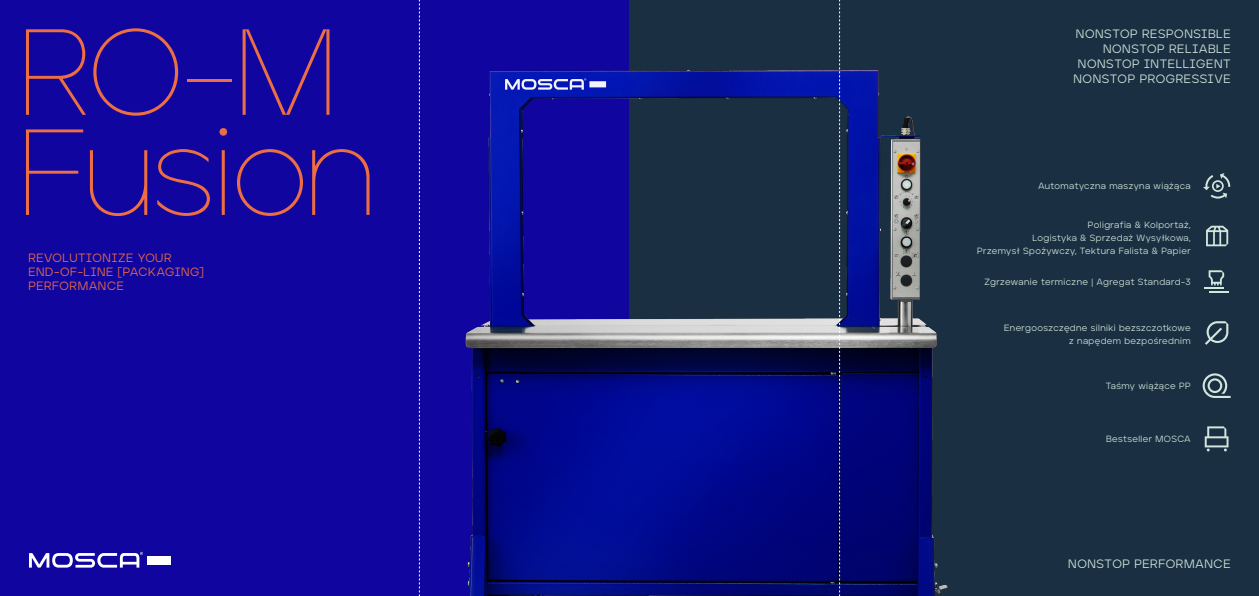
<style>
.page{position:relative;width:1259px;height:596px;background:#fff}
.page>*{position:absolute;margin:0;border:0;box-sizing:border-box;transform-origin:0 0}
.t1{font:100 122px "Mosca Type";letter-spacing:-.025em;color:#ed6e43}
.t2{font:12.1px "Mosca Type";letter-spacing:.05em;color:#d0e7dc}
.t3{font:12px "Mosca Type";letter-spacing:.05em;color:#ed6e43}
.t4{font:9px/13px "Mosca Type";letter-spacing:.045em;color:#d0e7dc;text-align:right}
</style>
<div class="page">
<div style="left:0;top:0;width:629px;height:595px;background:#10059f"></div>
<div style="left:629px;top:0;width:630px;height:595px;background:#1a2f42"></div>
<div style="left:147px;top:555px;width:24px;height:9px;background:#fff"></div>
<svg style="left:29px;top:551px;width:114px;height:16px"></svg>
<img style="left:465px;top:0;width:483px;height:595px">
<svg style="left:1203px;top:173px;width:27px;height:25px"></svg>
<svg style="left:1202px;top:373px;width:28px;height:25px"></svg>
<hr style="left:1203px;top:287px;width:20px;height:2px;background:#d0e7dc">
<hr style="left:1209px;top:290px;width:20px;height:2px;background:#d0e7dc">
<svg style="left:1208px;top:270px;width:16px;height:15px"></svg>
<svg style="left:1204px;top:426px;width:24px;height:25px"></svg>
<svg style="left:1205px;top:321px;width:23px;height:23px"></svg>
<svg style="left:1206px;top:225px;width:22px;height:21px"></svg>
<svg style="left:839px;top:0;width:1px;height:595px"></svg>
<svg style="left:419px;top:0;width:1px;height:595px"></svg>
<p class="t1" style="left:18px;top:2px;width:321px">RO-M</p>
<p class="t1" style="left:18px;top:102px;width:360px">Fusion</p>
<p class="t3" style="left:28px;top:251px;width:145px">REVOLUTIONIZE YOUR</p>
<p class="t3" style="left:28px;top:265px;width:177px">END-OF-LINE [PACKAGING]</p>
<p class="t3" style="left:28px;top:279px;width:97px">PERFORMANCE</p>
<p class="t2" style="left:1076px;top:27px;width:156px">NONSTOP RESPONSIBLE</p>
<p class="t2" style="left:1103px;top:42px;width:129px">NONSTOP RELIABLE</p>
<p class="t2" style="left:1078px;top:57px;width:154px">NONSTOP INTELLIGENT</p>
<p class="t2" style="left:1073px;top:72px;width:159px">NONSTOP PROGRESSIVE</p>
<p class="t4" style="left:1038px;top:179px;width:154px">Automatyczna maszyna wiążąca</p>
<p class="t4" style="left:1088px;top:218px;width:104px">Poligrafia &amp; Kolportaż,</p>
<p class="t4" style="left:1032px;top:231px;width:160px">Logistyka &amp; Sprzedaż Wysyłkowa,</p>
<p class="t4" style="left:977px;top:244px;width:215px">Przemysł Spożywczy, Tektura Falista &amp; Papier</p>
<p class="t4" style="left:984px;top:275px;width:208px">Zgrzewanie termiczne | Agregat Standard-3</p>
<p class="t4" style="left:1004px;top:321px;width:188px">Energooszczędne silniki bezszczotkowe z napędem bezpośrednim</p>
<p class="t4" style="left:1105px;top:379px;width:87px">Taśmy wiążące PP</p>
<p class="t4" style="left:1106px;top:432px;width:86px">Bestseller MOSCA</p>
<p class="t2" style="left:1068px;top:556px;width:164px">NONSTOP PERFORMANCE</p>
</div>
